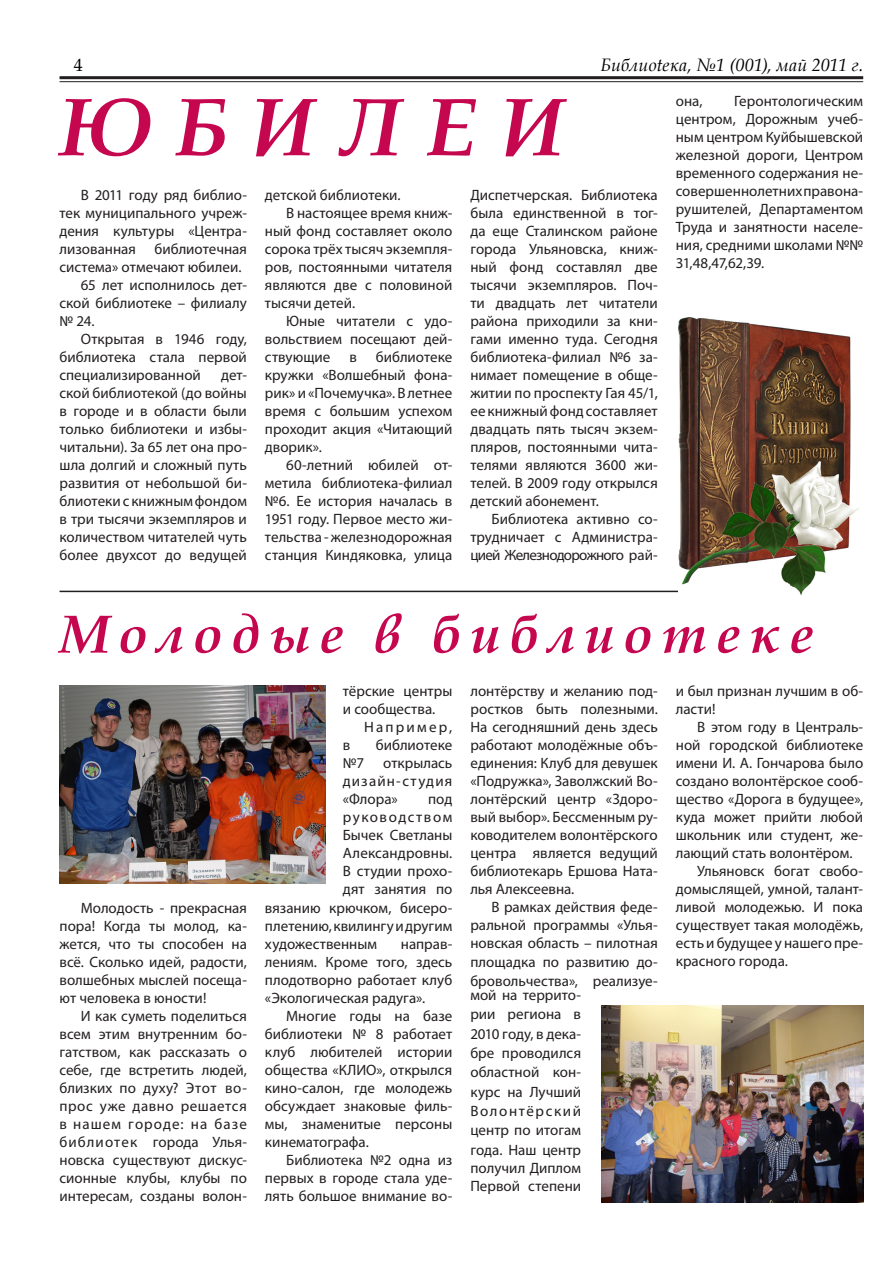
<style>
.page{position:relative;width:893px;height:1263px;background:#fff}
.page>*{position:absolute;margin:0;border:0;box-sizing:border-box;transform-origin:0 0}
.Заголовок{font:italic 700 82.5px "Book Antiqua";letter-spacing:.28em;color:#c50750}
.Заголовок-2{font:italic 700 54px "Book Antiqua";letter-spacing:.165em;color:#c50750}
.t1{font:italic 18px "Book Antiqua";letter-spacing:.005em;color:#000}
.t2{font:18px "Book Antiqua";color:#000}
.t3{font:15px/18px "Myriad Pro";color:#231f20;text-align:justify}
.t4{font:15px "Myriad Pro";letter-spacing:.1em;color:#231f20}
.t5{font:15px "Myriad Pro";letter-spacing:.15em;color:#231f20}
</style>
<div class="page">
<hr style="left:60px;top:76px;width:803px;height:3px;background:#231f20">
<hr style="left:60px;top:81px;width:803px;height:1px;background:#231f20">
<hr style="left:60px;top:591px;width:803px;height:1px;background:#231f20">
<img style="left:601px;top:1006px;width:262px;height:196px">
<img style="left:60px;top:685px;width:265px;height:199px">
<img style="left:679px;top:317px;width:184px;height:279px">
<p class="t2" style="left:74px;top:52px;width:10px">4</p>
<p class="t1" style="left:600px;top:52px;width:264px">Библиоtека, №1 (001), май 2011 г.</p>
<p class="Заголовок" style="left:60px;top:70px;width:506px">ЮБИЛЕИ</p>
<p class="t3" style="left:60px;top:186px;width:189px;text-indent:21px">В 2011 году ряд библио&shy;тек муниципального учреж&shy;дения культуры «Центра&shy;лизованная библиотечная система» отмечают юбилеи.</p>
<p class="t3" style="left:60px;top:276px;width:189px;text-indent:21px">65 лет исполнилось дет&shy;ской библиотеке – филиалу № 24.</p>
<p class="t3" style="left:60px;top:330px;width:189px;text-indent:21px">Открытая в 1946 году, библиотека стала первой специализированной</p>
<p class="t3" style="left:265px;top:185px;width:137px">детской библиотеки.</p>
<p class="t3" style="left:265px;top:203px;width:189px;text-indent:21px">В настоящее время книж&shy;ный фонд составляет около сорока трёх тысяч экземпля&shy;ров, постоянными читателя являются две с половиной тысячи детей.</p>
<p class="t3" style="left:265px;top:311px;width:189px;text-indent:21px">Юные читатели с удо&shy;вольствием посещают дей&shy;ствующие</p>
<p class="t3" style="left:470px;top:185px;width:189px">Диспетчерская. Библиотека была единственной в тог&shy;да еще Сталинском районе города Ульяновска, книж&shy;ный фонд составлял две тысячи экземпляров. Поч&shy;ти двадцать лет читатели района приходили за кни&shy;гами именно туда. Сегодня библиотека-филиал №6 за&shy;нимает помещение в обще&shy;житии по проспекту Гая 45/1, ее книжный фонд составляет двадцать пять тысяч экзем&shy;пляров, постоянными чита&shy;телями являются 3600 жи&shy;телей. В 2009 году открылся детский абонемент.</p>
<p class="t3" style="left:470px;top:509px;width:189px;text-indent:21px">Библиотека активно со&shy;трудничает с Администра&shy;цией Железнодорожного рай-</p>
<p class="t3" style="left:265px;top:347px;width:189px;text-indent:111px">библиотеке кружки «Волшебный фона&shy;рик» и «Почемучка». В летнее время с большим успехом проходит акция «Читающий дворик».</p>
<p class="t3" style="left:265px;top:455px;width:189px;text-indent:21px">60-летний юбилей от&shy;метила библиотека-филиал №6. Ее история началась в 1951 году. Первое место жи&shy;тельства - железнодорожная станция Киндяковка, улица</p>
<p class="t3" style="left:349px;top:347px;width:9px">в</p>
<p class="t3" style="left:60px;top:366px;width:189px;text-indent:162px">дет&shy;ской библиотекой (до войны в городе и в области были только библиотеки и избы&shy;читальни). За 65 лет она про&shy;шла долгий и сложный путь развития от небольшой би&shy;блиотеки с книжным фондом в три тысячи экземпляров и количеством читателей чуть более двухсот до ведущей</p>
<p class="t3" style="left:676px;top:92px;width:189px;text-indent:58px">Геронтологическим центром, Дорожным учеб&shy;ным центром Куйбышевской железной дороги, Центром временного содержания не&shy;совершеннолетних правона&shy;рушителей, Департаментом Труда и занятности населе&shy;ния, средними школами №№ 31,48,47,62,39.</p>
<p class="t3" style="left:676px;top:92px;width:28px">она,</p>
<p class="Заголовок-2" style="left:60px;top:597px;width:755px">Молодые в библиотеке</p>
<p class="t3" style="left:60px;top:899px;width:189px;text-indent:21px">Молодость - прекрасная пора! Когда ты молод, ка&shy;жется, что ты способен на всё. Сколько идей, радости, волшебных мыслей посеща&shy;ют человека в юности!</p>
<p class="t3" style="left:60px;top:1007px;width:189px;text-indent:21px">И как суметь поделиться всем этим внутренним бо&shy;гатством, как рассказать о себе, где встретить людей, близких по духу? Этот во&shy;прос уже давно решается в нашем городе: на базе библиотек города Улья&shy;новска существуют дискус&shy;сионные клубы, клубы по интересам, созданы волон-</p>
<p class="t3" style="left:343px;top:682px;width:111px">тёрские центры и сообщества.</p>
<p class="t5" style="left:364px;top:718px;width:90px">Например,</p>
<p class="t3" style="left:343px;top:736px;width:9px">в</p>
<p class="t3" style="left:376px;top:736px;width:78px">библиотеке</p>
<p class="t3" style="left:343px;top:754px;width:23px">№7</p>
<p class="t3" style="left:343px;top:754px;width:111px;text-indent:40px">открылась дизайн-студия «Флора»</p>
<p class="t3" style="left:428px;top:790px;width:26px">под</p>
<p class="t4" style="left:343px;top:808px;width:111px">руководством</p>
<p class="t3" style="left:343px;top:826px;width:111px">Бычек Светланы</p>
<p class="t3" style="left:343px;top:844px;width:111px">Александровны.</p>
<p class="t3" style="left:343px;top:862px;width:111px">В студии прохо-</p>
<p class="t3" style="left:343px;top:880px;width:111px">дят занятия по</p>
<p class="t3" style="left:265px;top:899px;width:189px">вязанию крючком, бисеро-</p>
<p class="t3" style="left:265px;top:917px;width:189px">плетению, квилингу и другим</p>
<p class="t3" style="left:265px;top:935px;width:114px">художественным</p>
<p class="t3" style="left:265px;top:935px;width:189px;text-indent:136px">направ&shy;лениям. Кроме того, здесь плодотворно работает клуб «Экологическая радуга».</p>
<p class="t3" style="left:265px;top:1007px;width:189px;text-indent:21px">Многие годы на базе библиотеки № 8 работает клуб любителей истории общества «КЛИО», открылся кино-салон, где молодежь обсуждает знаковые филь&shy;мы, знаменитые персоны кинематографа.</p>
<p class="t3" style="left:265px;top:1151px;width:189px;text-indent:21px">Библиотека №2 одна из первых в городе стала уде&shy;лять большое внимание во-</p>
<p class="t3" style="left:470px;top:682px;width:189px">лонтёрству и желанию под&shy;ростков быть полезными.<br>На сегодняшний день здесь работают молодёжные объ&shy;единения: Клуб для девушек «Подружка», Заволжский Во&shy;лонтёрский центр «Здоро&shy;вый выбор». Бессменным ру&shy;ководителем волонтёрского центра является ведущий библиотекарь Ершова Ната&shy;лья Алексеевна.</p>
<p class="t3" style="left:470px;top:898px;width:189px;line-height:18.5px;text-indent:21px">В рамках действия феде&shy;ральной программы «Улья&shy;новская область – пилотная площадка по развитию до&shy;бровольчества», реализуе-</p>
<p class="t3" style="left:470px;top:985px;width:112px;line-height:19px">мой на террито&shy;рии региона в 2010 году, в дека&shy;бре проводился областной кон&shy;курс на Лучший Волонтёрский центр по итогам года. Наш центр получил Диплом Первой степени</p>
<p class="t3" style="left:676px;top:682px;width:189px">и был признан лучшим в об&shy;ласти!</p>
<p class="t3" style="left:676px;top:718px;width:189px;text-indent:21px">В этом году в Централь&shy;ной городской библиотеке имени И. А. Гончарова было создано волонтёрское сооб&shy;щество «Дорога в будущее», куда может прийти любой школьник или студент, же&shy;лающий стать волонтёром.</p>
<p class="t3" style="left:676px;top:862px;width:189px;text-indent:21px">Ульяновск богат свобо&shy;домыслящей, умной, талант&shy;ливой молодежью. И пока существует такая молодёжь, есть и будущее у нашего пре&shy;красного города.</p>
</div>
